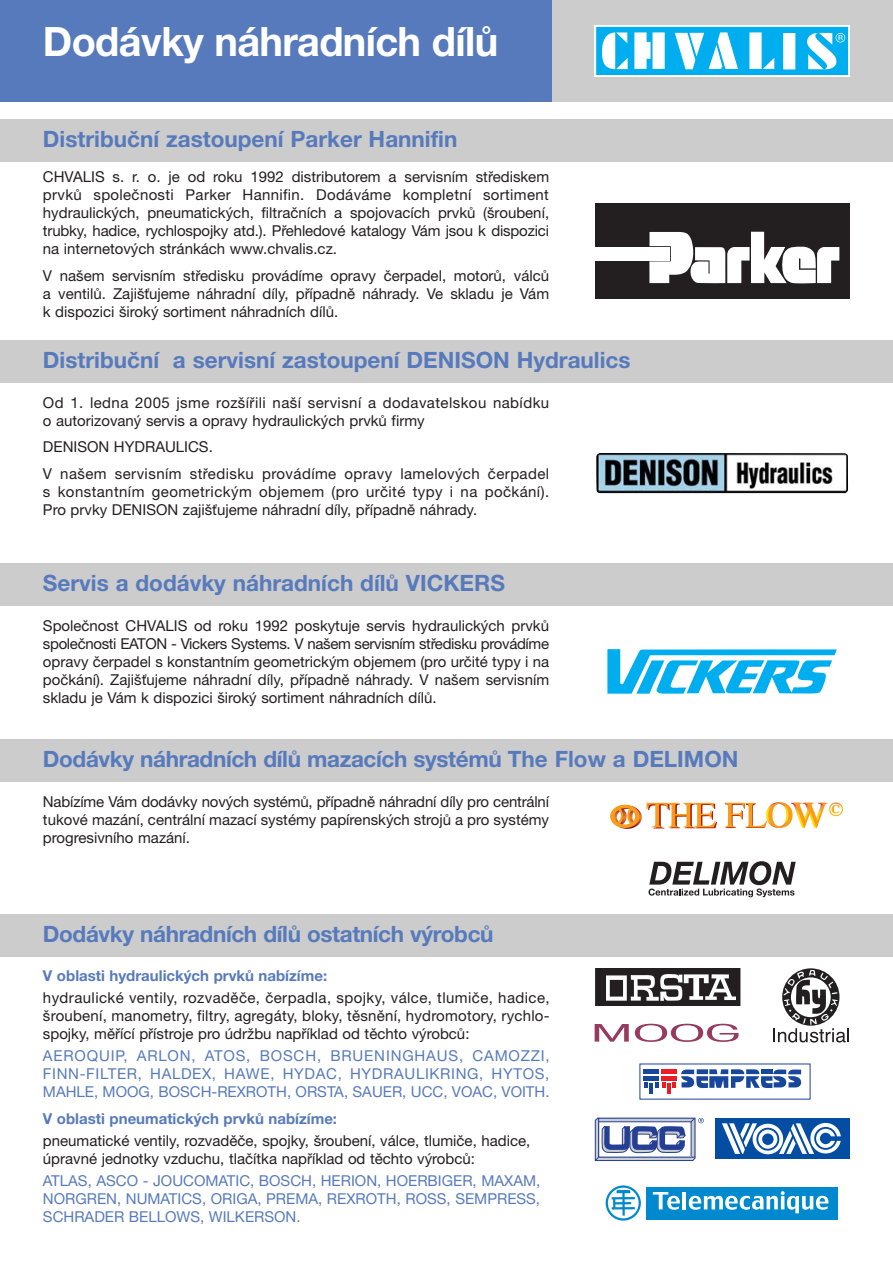
<style>
.page{position:relative;width:893px;height:1262px;background:#fff}
.page>*{position:absolute;margin:0;border:0;box-sizing:border-box;transform-origin:0 0}
.t1{font:700 40.5px "Helvetica Neue CE";letter-spacing:-.015em;color:#fff}
.t2{font:700 22.5px "Helvetica Neue CE";color:#577abc}
.t3{font:15px/18px "Helvetica Neue CE";color:#231f20;text-align:justify}
.t4{font:15px/18px "Helvetica Neue CE";color:#577abc;text-align:justify}
.t5{font:15px/18px "Helvetica Neue CE";letter-spacing:.03em;color:#231f20}
.t6{font:700 15px "Helvetica Neue CE";color:#577abc}
</style>
<div class="page">
<div style="left:0;top:0;width:892px;height:102px;background:#577abc"></div>
<div style="left:552px;top:0;width:340px;height:102px;background:#ccc"></div>
<div style="left:594px;top:26px;width:255px;height:51px;background:#fff"></div>
<div style="left:595px;top:26px;width:253px;height:50px;background:#00adef"></div>
<div style="left:595px;top:26px;width:254px;height:50px;border:1px solid #fff"></div>
<svg style="left:763px;top:58px;width:11px;height:11px"></svg>
<svg style="left:602px;top:32px;width:25px;height:37px"></svg>
<div style="left:749px;top:32px;width:12px;height:37px;background:#fff"></div>
<div style="left:783px;top:33px;width:12px;height:36px;background:#fff"></div>
<svg style="left:675px;top:32px;width:63px;height:37px"></svg>
<div style="left:652px;top:32px;width:12px;height:37px;background:#fff"></div>
<svg style="left:634px;top:32px;width:16px;height:37px"></svg>
<svg style="left:807px;top:33px;width:38px;height:37px"></svg>
<div style="left:0;top:119px;width:892px;height:43px;background:#ccc"></div>
<div style="left:0;top:340px;width:892px;height:43px;background:#ccc"></div>
<div style="left:0;top:564px;width:892px;height:42px;background:#ccc"></div>
<div style="left:0;top:739px;width:892px;height:43px;background:#ccc"></div>
<div style="left:0;top:914px;width:892px;height:42px;background:#ccc"></div>
<svg style="left:607px;top:649px;width:229px;height:45px"></svg>
<svg style="left:724px;top:802px;width:118px;height:26px"></svg>
<svg style="left:610px;top:802px;width:107px;height:27px"></svg>
<svg style="left:648px;top:861px;width:147px;height:36px"></svg>
<div style="left:595px;top:203px;width:254px;height:96px;background:#231f20"></div>
<svg style="left:649px;top:232px;width:190px;height:52px"></svg>
<div style="left:595px;top:247px;width:74px;height:13px;background:#fff"></div>
<img style="left:596px;top:453px;width:252px;height:40px">
<svg style="left:773px;top:968px;width:76px;height:74px"></svg>
<svg style="left:595px;top:968px;width:145px;height:37px"></svg>
<svg style="left:594px;top:1024px;width:34px;height:17px"></svg>
<svg style="left:634px;top:1023px;width:104px;height:18px"></svg>
<svg style="left:594px;top:1117px;width:109px;height:44px"></svg>
<svg style="left:644px;top:1069px;width:157px;height:24px"></svg>
<div style="left:714px;top:1118px;width:135px;height:40px;background:#034ea2"></div>
<svg style="left:722px;top:1122px;width:118px;height:32px"></svg>
<div style="left:646px;top:1187px;width:191px;height:32px;background:#0089cf"></div>
<svg style="left:652px;top:1192px;width:27px;height:17px"></svg>
<hr style="left:682px;top:1192px;width:4px;height:17px;background:#fff">
<svg style="left:688px;top:1191px;width:140px;height:22px"></svg>
<svg style="left:605px;top:1185px;width:36px;height:35px"></svg>
<h1 class="t1" style="left:43px;top:26px;width:457px">Dodávky náhradních dílů</h1>
<h2 class="t2" style="left:43px;top:130px;width:416px">Distribuční zastoupení Parker Hannifin</h2>
<p class="t3" style="left:43px;top:170px;width:507px">CHVALIS s. r. o. je od roku 1992 distributorem a servisním střediskem prvků společnosti Parker Hannifin. Dodáváme kompletní sortiment hydraulických, pneumatických, filtračních a spojovacích prvků (šroubení, trubky, hadice, rychlospojky atd.). Přehledové katalogy Vám jsou k dispozici na internetových stránkách www.chvalis.cz.</p>
<p class="t3" style="left:43px;top:268px;width:507px">V našem servisním středisku provádíme opravy čerpadel, motorů, válců a ventilů. Zajišťujeme náhradní díly, případně náhrady. Ve skladu je Vám k dispozici široký sortiment náhradních dílů.</p>
<h2 class="t2" style="left:43px;top:351px;width:589px">Distribuční a servisní zastoupení DENISON Hydraulics</h2>
<p class="t5" style="left:43px;top:395px;width:508px">Od 1. ledna 2005 jsme rozšířili naší servisní a dodavatelskou nabídku o autorizovaný servis a opravy hydraulických prvků firmy</p>
<p class="t5" style="left:43px;top:435px;width:508px;line-height:26.5px">DENISON HYDRAULICS.<br>V našem servisním středisku provádíme opravy lamelových čerpadel</p>
<p class="t3" style="left:43px;top:484px;width:507px">s konstantním geometrickým objemem (pro určité typy i na počkání).<br>Pro prvky DENISON zajišťujeme náhradní díly, případně náhrady.</p>
<h2 class="t2" style="left:43px;top:575px;width:463px">Servis a dodávky náhradních dílů VICKERS</h2>
<p class="t3" style="left:43px;top:618px;width:507px">Společnost CHVALIS od roku 1992 poskytuje servis hydraulických prvků společnosti EATON - Vickers Systems. V našem servisním středisku provádíme opravy čerpadel s konstantním geometrickým objemem (pro určité typy i na počkání). Zajišťujeme náhradní díly, případně náhrady. V našem servisním skladu je Vám k dispozici široký sortiment náhradních dílů.</p>
<h2 class="t2" style="left:43px;top:750px;width:697px">Dodávky náhradních dílů mazacích systémů The Flow a DELIMON</h2>
<p class="t3" style="left:43px;top:794px;width:507px">Nabízíme Vám dodávky nových systémů, případně náhradní díly pro centrální tukové mazání, centrální mazací systémy papírenských strojů a pro systémy progresivního mazání.</p>
<h2 class="t2" style="left:43px;top:925px;width:452px">Dodávky náhradních dílů ostatních výrobců</h2>
<p class="t6" style="left:43px;top:969px;width:286px">V oblasti hydraulických prvků nabízíme:</p>
<p class="t3" style="left:43px;top:990px;width:508px">hydraulické ventily, rozvaděče, čerpadla, spojky, válce, tlumiče, hadice, šroubení, manometry, filtry, agregáty, bloky, těsnění, hydromotory, rychlo&shy;spojky, měřící přístroje pro údržbu například od těchto výrobců:</p>
<p class="t4" style="left:43px;top:1048px;width:508px">AEROQUIP, ARLON, ATOS, BOSCH, BRUENINGHAUS, CAMOZZI, FINN-FILTER, HALDEX, HAWE, HYDAC, HYDRAULIKRING, HYTOS, MAHLE, MOOG, BOSCH-REXROTH, ORSTA, SAUER, UCC, VOAC, VOITH.</p>
<p class="t6" style="left:43px;top:1112px;width:296px">V oblasti pneumatických prvků nabízíme:</p>
<p class="t3" style="left:43px;top:1133px;width:489px">pneumatické ventily, rozvaděče, spojky, šroubení, válce, tlumiče, hadice, úpravné jednotky vzduchu, tlačítka například od těchto výrobců:</p>
<p class="t4" style="left:43px;top:1173px;width:499px">ATLAS, ASCO - JOUCOMATIC, BOSCH, HERION, HOERBIGER, MAXAM, NORGREN, NUMATICS, ORIGA, PREMA, REXROTH, ROSS, SEMPRESS, SCHRADER BELLOWS, WILKERSON.</p>
</div>
